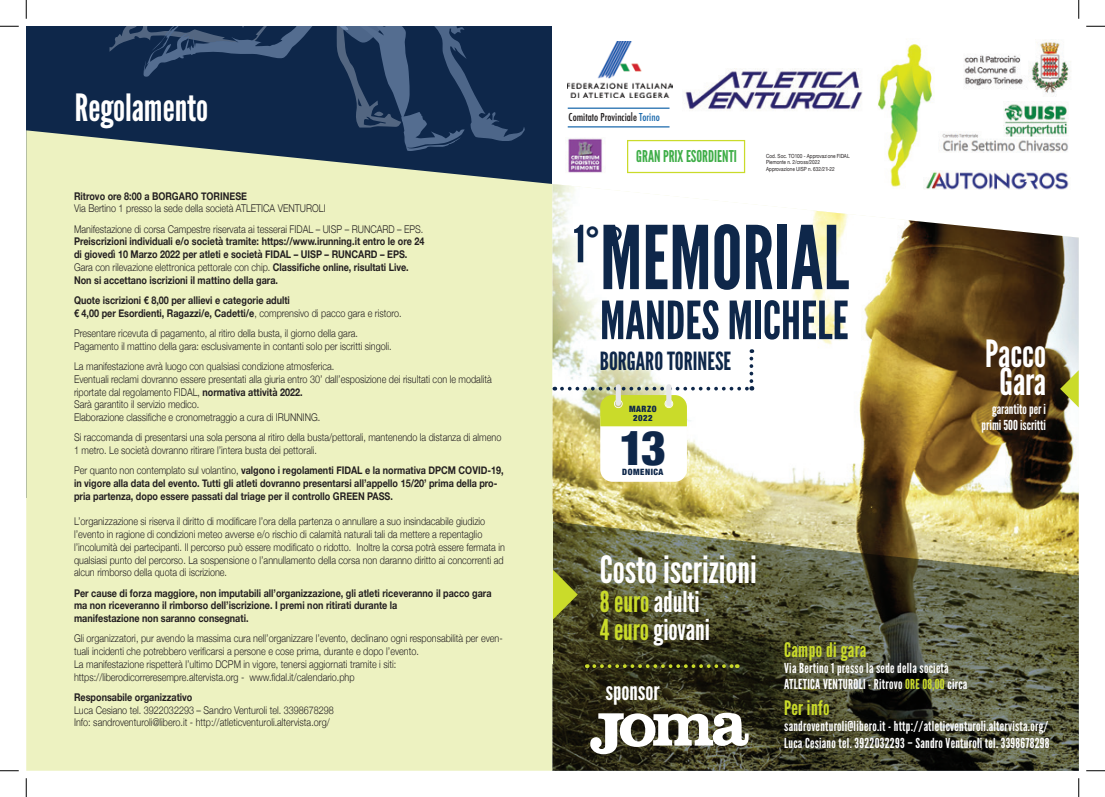
<style>
.page{position:relative;width:1105px;height:797px;background:#fff}
.page>*{position:absolute;margin:0;border:0;box-sizing:border-box;transform-origin:0 0}
.t1{font:87.5px "League Gothic";color:#0e274a}
.t2{font:52.5px "League Gothic";color:#0e274a}
.t3{font:51px "League Gothic";color:#0e274a}
.t4{font:900 condensed 48.12px "Helvetica Neue";color:#0e274a}
.t5{font:37.5px "League Gothic";color:#fff}
.t6{font:28.75px "League Gothic";color:#fff}
.t7{font:25px "League Gothic";color:#0e274a}
.t8{font:25px "League Gothic";color:#fff}
.t9{font:20px "League Gothic";letter-spacing:.02em;color:#cadb2a}
.t10{font:16.25px "League Gothic";color:#40ae49}
.t11{font:13.75px "League Gothic";letter-spacing:.02em;color:#fff}
.t12{font:13.75px "League Gothic";color:#fff}
.t13{font:300 10.62px/12.8px "Helvetica Neue";color:#231f20;scale:.85 1}
.t14{font:700 10.62px/12.8px "Helvetica Neue";color:#231f20;scale:.85 1}
.t15{font:500 condensed 10.62px "Futura";color:#231f20}
.t16{font:900 condensed 8.62px/8.6px "Helvetica Neue";letter-spacing:.06em;color:#0e274a;text-align:center}
.t17{font:5.62px "Helvetica Neue";color:#231f20;scale:.83 1}
.s1{font-weight:700}
.s2{font-weight:300}
.s3{color:#1b69ac}
.s4{font-family:"Futura";font-weight:700;font-size:37.5px}
.s5{color:#cadb2a}
</style>
<div class="page">
<div style="left:26px;top:26px;width:526px;height:472px;background:#0e274a"></div>
<div style="left:26px;top:130px;width:958px;height:640px;background:#edf2c1"></div>
<img style="left:684px;top:69px;width:143px;height:41px">
<img style="left:827px;top:44px;width:119px;height:140px">
<img style="left:552px;top:184px;width:527px;height:337px">
<svg style="left:552px;top:521px;width:527px;height:249px;background:#575638"></svg>
<svg style="left:590px;top:712px;width:159px;height:42px"></svg>
<div style="left:627px;top:140px;width:118px;height:33px;border:1px solid #cadb2a"></div>
<img style="left:923px;top:170px;width:148px;height:20px">
<img style="left:964px;top:40px;width:107px;height:54px">
<img style="left:565px;top:137px;width:41px;height:37px">
<div style="left:565px;top:105px;width:108px;height:26px;background:#fff"></div>
<hr style="left:568px;top:108px;width:101px;height:1px;background:#1b69ac">
<hr style="left:568px;top:126px;width:101px;height:1px;background:#1b69ac">
<img style="left:568px;top:41px;width:104px;height:57px">
<svg style="left:594px;top:664px;width:144px;height:4px"></svg>
<svg style="left:1060px;top:370px;width:19px;height:37px"></svg>
<svg style="left:552px;top:541px;width:26px;height:106px;background:#6e712e"></svg>
<div style="left:519px;top:514px;width:33px;height:150px;background:#edf2c1"></div>
<svg style="left:110px;top:26px;width:415px;height:115px"></svg>
<svg style="left:143px;top:26px;width:322px;height:125px"></svg>
<svg style="left:562px;top:349px;width:191px;height:133px"></svg>
<img style="left:938px;top:132px;width:131px;height:20px">
<img style="left:997px;top:102px;width:72px;height:34px">
<svg style="left:0;top:25px;width:19px;height:2px"></svg>
<svg style="left:1086px;top:25px;width:19px;height:2px"></svg>
<svg style="left:0;top:770px;width:19px;height:1px"></svg>
<svg style="left:1086px;top:770px;width:19px;height:1px"></svg>
<svg style="left:25px;top:0;width:2px;height:19px"></svg>
<svg style="left:25px;top:778px;width:2px;height:19px"></svg>
<svg style="left:1078px;top:0;width:1px;height:19px"></svg>
<svg style="left:1078px;top:778px;width:1px;height:19px"></svg>
<p class="t5" style="left:75px;top:85px;width:135px">Regolamento</p>
<p class="t14" style="left:74px;top:190px;width:205px">Ritrovo ore 8:00 a BORGARO TORINESE</p>
<p class="t13" style="left:74px;top:201px;width:297px">Via Bertino 1 presso la sede della società ATLETICA VENTUROLI</p>
<p class="t13" style="left:74px;top:222px;width:413px">Manifestazione di corsa Campestre riservata ai tesserai FIDAL – UISP – RUNCARD – EPS.</p>
<p class="t14" style="left:74px;top:235px;width:414px">Preiscrizioni individuali e/o società tramite: https://www.irunning.it entro le ore 24</p>
<p class="t14" style="left:74px;top:248px;width:394px">di giovedì 10 Marzo 2022 per atleti e società FIDAL – UISP – RUNCARD – EPS.</p>
<p class="t13" style="left:74px;top:260px;width:395px">Gara con rilevazione elettronica pettorale con chip. <span class="s1">Classifiche online, risultati Live.</span></p>
<p class="t14" style="left:74px;top:274px;width:241px">Non si accettano iscrizioni il mattino della gara.</p>
<p class="t14" style="left:74px;top:294px;width:255px">Quote iscrizioni € 8,00 per allievi e categorie adulti</p>
<p class="t14" style="left:74px;top:307px;width:387px">€ 4,00 per Esordienti, Ragazzi/e, Cadetti/e<span class="s2">, comprensivo di pacco gara e ristoro.</span></p>
<p class="t13" style="left:74px;top:326px;width:336px">Presentare ricevuta di pagamento, al ritiro della busta, il giorno della gara.</p>
<p class="t13" style="left:74px;top:339px;width:375px">Pagamento il mattino della gara: esclusivamente in contanti solo per iscritti singoli.</p>
<p class="t13" style="left:74px;top:359px;width:308px">La manifestazione avrà luogo con qualsiasi condizione atmosferica.</p>
<p class="t13" style="left:74px;top:372px;width:493px">Eventuali reclami dovranno essere presentati alla giuria entro 30’ dall’esposizione dei risultati con le modalità riportate dal regolamento FIDAL, <span class="s1">normativa attività 2022.</span></p>
<p class="t13" style="left:74px;top:397px;width:149px">Sarà garantito il servizio medico.</p>
<p class="t13" style="left:74px;top:410px;width:291px">Elaborazione classifiche e cronometraggio a cura di IRUNNING.</p>
<p class="t13" style="left:74px;top:430px;width:504px">Si raccomanda di presentarsi una sola persona al ritiro della busta/pettorali, mantenendo la distanza di almeno<br>1 metro. Le società dovranno ritirare l’intera busta dei pettorali.</p>
<p class="t14" style="left:74px;top:464px;width:507px"><span class="s2">Per quanto non contemplato sul volantino,</span> valgono i regolamenti FIDAL e la normativa DPCM COVID-19, in vigore alla data del evento. Tutti gli atleti dovranno presentarsi all’appello 15/20’ prima della pro&shy;pria partenza, dopo essere passati dal triage per il controllo GREEN PASS.</p>
<p class="t13" style="left:74px;top:514px;width:508px">L’organizzazione si riserva il diritto di modificare l’ora della partenza o annullare a suo insindacabile giudizio l’evento in ragione di condizioni meteo avverse e/o rischio di calamità naturali tali da mettere a repentaglio l’incolumità dei partecipanti. Il percorso può essere modificato o ridotto. Inoltre la corsa potrà essere fermata in qualsiasi punto del percorso. La sospensione o l’annullamento della corsa non daranno diritto ai concorrenti ad alcun rimborso della quota di iscrizione.</p>
<p class="t14" style="left:74px;top:586px;width:493px">Per cause di forza maggiore, non imputabili all’organizzazione, gli atleti riceveranno il pacco gara ma non riceveranno il rimborso dell’iscrizione. I premi non ritirati durante la</p>
<p class="t14" style="left:74px;top:612px;width:207px">manifestazione non saranno consegnati.</p>
<p class="t13" style="left:74px;top:631px;width:506px">Gli organizzatori, pur avendo la massima cura nell’organizzare l’evento, declinano ogni responsabilità per even&shy;tuali incidenti che potrebbero verificarsi a persone e cose prima, durante e dopo l’evento.</p>
<p class="t13" style="left:74px;top:657px;width:381px">La manifestazione rispetterà l’ultimo DCPM in vigore, tenersi aggiornati tramite i siti:</p>
<p class="t13" style="left:74px;top:669px;width:332px">https://liberodicorreresempre.altervista.org - www.fidal.it/calendario.php</p>
<p class="t14" style="left:74px;top:691px;width:141px">Responsabile organizzativo</p>
<p class="t13" style="left:74px;top:702px;width:307px">Luca Cesiano tel. 3922032293 – Sandro Venturoli tel. 3398678298</p>
<p class="t13" style="left:74px;top:715px;width:302px">Info: sandroventuroli@libero.it - http://atleticventuroli.altervista.org/</p>
<p class="t15" style="left:569px;top:110px;width:93px">Comitato Provinciale <span class="s3">Torino</span></p>
<p class="t10" style="left:636px;top:147px;width:102px">GRAN PRIX ESORDIENTI</p>
<p class="t17" style="left:766px;top:151px;width:102px">Cod. Soc. TO100 - Approvazione FIDAL</p>
<p class="t17" style="left:766px;top:158px;width:66px">Piemonte n. 2/cross/2022</p>
<p class="t17" style="left:766px;top:165px;width:84px">Approvazione UISP n. 632/21-22</p>
<p class="t1" style="left:600px;top:206px;width:251px">MEMORIAL</p>
<p class="t2" style="left:600px;top:289px;width:250px">MANDES MICHELE</p>
<p class="t7" style="left:600px;top:346px;width:133px">BORGARO TORINESE</p>
<p class="t16" style="left:629px;top:404px;width:29px">MARZO<br>2022</p>
<p class="t4" style="left:619px;top:408px;width:48px">13</p>
<p class="t16" style="left:622px;top:467px;width:43px">DOMENICA</p>
<p class="t3" style="left:573px;top:214px;width:33px">1<span class="s4">°</span></p>
<p class="t5" style="left:985px;top:331px;width:62px">Pacco</p>
<p class="t5" style="left:999px;top:360px;width:48px">Gara</p>
<p class="t12" style="left:992px;top:401px;width:56px">garantito per i</p>
<p class="t12" style="left:981px;top:417px;width:66px">primi 500 iscritti</p>
<p class="t5" style="left:600px;top:547px;width:158px">Costo iscrizioni</p>
<p class="t6" style="left:600px;top:584px;width:101px"><span class="s5">8 euro</span>adulti</p>
<p class="t6" style="left:600px;top:613px;width:111px"><span class="s5">4 euro</span>giovani</p>
<p class="t8" style="left:605px;top:676px;width:56px">sponsor</p>
<p class="t9" style="left:784px;top:638px;width:84px">Campo di gara</p>
<p class="t11" style="left:784px;top:660px;width:166px">Via Bertino 1 presso la sede della società</p>
<p class="t11" style="left:784px;top:676px;width:185px">ATLETICA VENTUROLI - Ritrovo <span class="s5">ORE 08,00</span> circa</p>
<p class="t9" style="left:784px;top:696px;width:47px">Per info</p>
<p class="t11" style="left:784px;top:718px;width:266px">sandroventuroli@libero.it - http://atleticventuroli.altervista.org/</p>
<p class="t11" style="left:784px;top:734px;width:267px">Luca Cesiano tel. 3922032293 – Sandro Venturoli tel. 3398678298</p>
</div>
